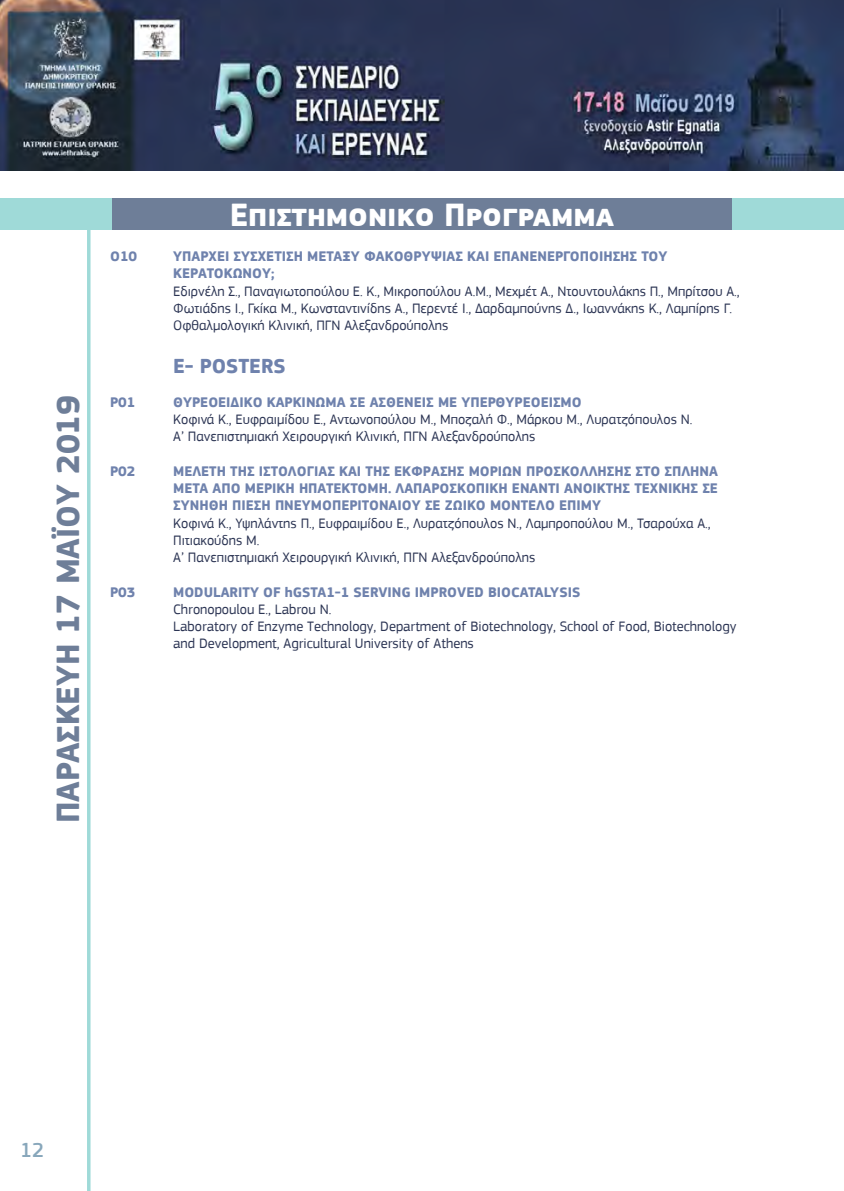
<style>
.page{position:relative;width:844px;height:1191px;background:#fff}
.page>*{position:absolute;margin:0;border:0;box-sizing:border-box;transform-origin:0 0}
.t1{font:700 33.25px "PF Square Sans Pro";color:#fff}
.t2{font:700 33.25px "PF Square Sans Pro";color:#6e7e98}
.t3{font:700 21px "PF Square Sans Pro";color:#6f82ad}
.t4{font:500 21px "PF Square Sans Pro";color:#88a7bb}
.t5{font:14.35px/17.2px "PF Square Sans Pro";color:#2c3554}
.t6{font:700 14.35px/17.2px "PF Square Sans Pro";color:#6f82ad}
</style>
<div class="page">
<img style="left:0;top:0;width:843px;height:170px">
<hr style="left:87px;top:230px;width:3px;height:961px;background:#9fdad8">
<div style="left:112px;top:199px;width:619px;height:31px;background:#6e7e98"></div>
<div style="left:731px;top:199px;width:112px;height:31px;background:#9fdad8"></div>
<div style="left:0;top:199px;width:112px;height:31px;background:#9fdad8"></div>
<h1 class="t2" style="left:48px;top:823px;width:430px;rotate:-90deg">ΠΑΡΑΣΚΕΥΗ 17 ΜΑΪΟΥ 2019</h1>
<h1 class="t1" style="left:230px;top:195px;width:386px">Επιστημονικο Προγραμμα</h1>
<p class="t6" style="left:110px;top:248px;width:29px">Ο10</p>
<p class="t6" style="left:173px;top:248px;width:495px">ΥΠΑΡΧΕΙ ΣΥΣΧΕΤΙΣΗ ΜΕΤΑΞΥ ΦΑΚΟΘΡΥΨΙΑΣ ΚΑΙ ΕΠΑΝΕΝΕΡΓΟΠΟΙΗΣΗΣ ΤΟΥ<br>ΚΕΡΑΤΟΚΩΝΟΥ;</p>
<p class="t5" style="left:173px;top:282px;width:568px">Εδιρνέλη Σ., Παναγιωτοπούλου Ε. Κ., Μικροπούλου Α.Μ., Μεχμέτ Α., Ντουντουλάκης Π., Μπρίτσου Α.,<br>Φωτιάδης Ι., Γκίκα Μ., Κωνσταντινίδης Α., Περεντέ Ι., Δαρδαμπούνης Δ., Ιωαννάκης Κ., Λαμπίρης Γ.<br>Οφθαλμολογική Κλινική, ΠΓΝ Αλεξανδρούπολης</p>
<h2 class="t3" style="left:173px;top:353px;width:114px">Ε- POSTERS</h2>
<p class="t6" style="left:110px;top:394px;width:27px">P01</p>
<p class="t6" style="left:173px;top:394px;width:410px">ΘΥΡΕΟΕΙΔΙΚΟ ΚΑΡΚΙΝΩΜΑ ΣΕ ΑΣΘΕΝΕΙΣ ΜΕ ΥΠΕΡΘΥΡΕΟΕΙΣΜΟ</p>
<p class="t5" style="left:173px;top:411px;width:520px">Κοφινά Κ., Ευφραιμίδου Ε., Αντωνοπούλου Μ., Μποζαλή Φ., Μάρκου Μ., Λυρατζόπουλος Ν.<br>Α’ Πανεπιστημιακή Χειρουργική Κλινική, ΠΓΝ Αλεξανδρούπολης</p>
<p class="t6" style="left:110px;top:463px;width:27px">P02</p>
<p class="t6" style="left:173px;top:463px;width:546px;text-align:justify">ΜΕΛΕΤΗ ΤΗΣ ΙΣΤΟΛΟΓΙΑΣ ΚΑΙ ΤΗΣ ΕΚΦΡΑΣΗΣ ΜΟΡΙΩΝ ΠΡΟΣΚΟΛΛΗΣΗΣ ΣΤΟ ΣΠΛΗΝΑ ΜΕΤΑ ΑΠΟ ΜΕΡΙΚΗ ΗΠΑΤΕΚΤΟΜΗ. ΛΑΠΑΡΟΣΚΟΠΙΚΗ ΕΝΑΝΤΙ ΑΝΟΙΚΤΗΣ ΤΕΧΝΙΚΗΣ ΣΕ ΣΥΝΗΘΗ ΠΙΕΣΗ ΠΝΕΥΜΟΠΕΡΙΤΟΝΑΙΟΥ ΣΕ ΖΩΙΚΟ ΜΟΝΤΕΛΟ ΕΠΙΜΥ</p>
<p class="t5" style="left:173px;top:514px;width:539px">Κοφινά Κ., Υψηλάντης Π., Ευφραιμίδου Ε., Λυρατζόπουλος Ν., Λαμπροπούλου Μ., Τσαρούχα Α.,<br>Πιτιακούδης Μ.<br>Α’ Πανεπιστημιακή Χειρουργική Κλινική, ΠΓΝ Αλεξανδρούπολης</p>
<p class="t6" style="left:110px;top:583px;width:27px">P03</p>
<p class="t6" style="left:173px;top:583px;width:408px">MODULARITY OF hGSTA1-1 SERVING IMPROVED BIOCATALYSIS</p>
<p class="t5" style="left:173px;top:600px;width:564px">Chronopoulou E., Labrou N.<br>Laboratory of Enzyme Technology, Department of Biotechnology, School of Food, Biotechnology and Development, Agricultural University of Athens</p>
<h2 class="t4" style="left:20px;top:1138px;width:26px">12</h2>
</div>
